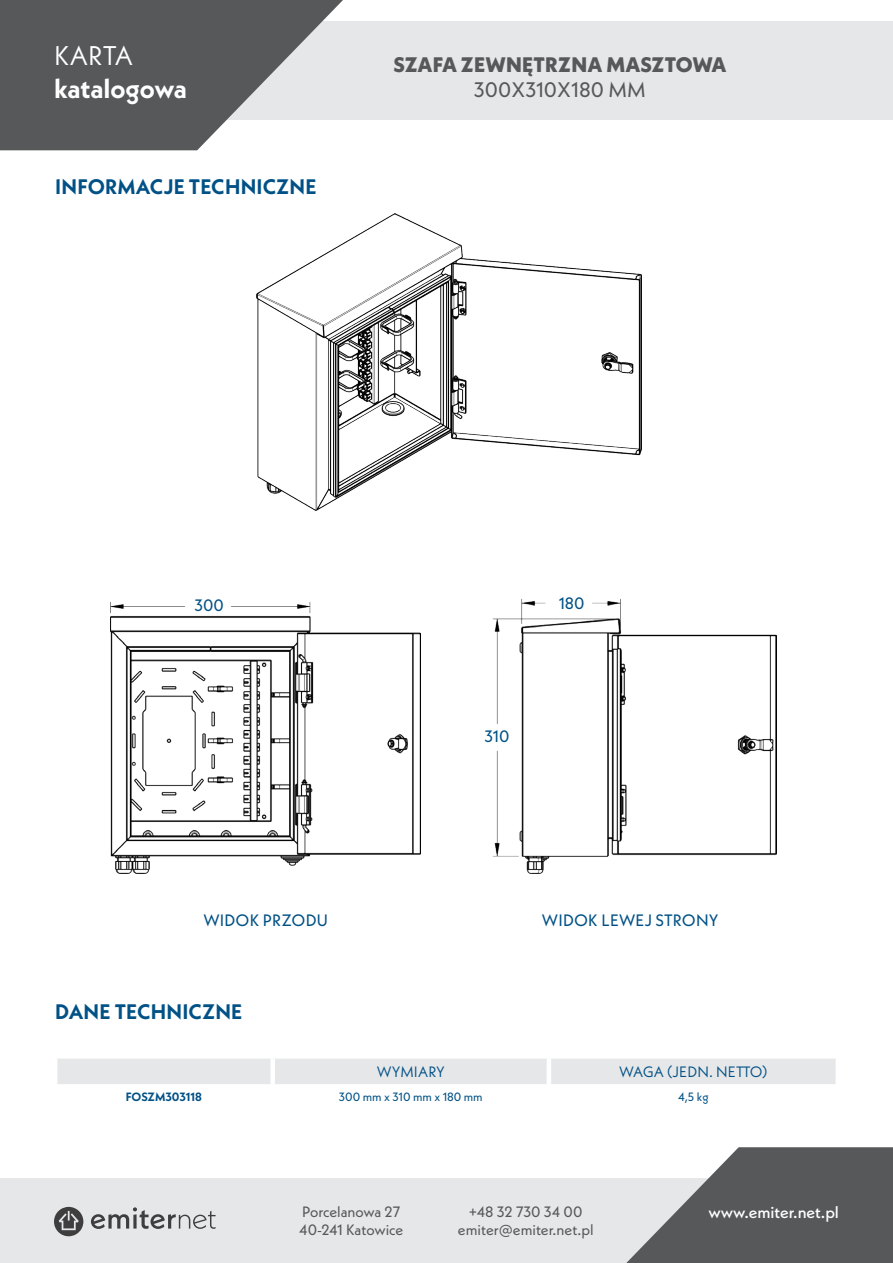
<style>
.page{position:relative;width:893px;height:1263px;background:#fff}
.page>*{position:absolute;margin:0;border:0;box-sizing:border-box;transform-origin:0 0}
.t1{font:700 27px "Neue Kabel";color:#fff}
.t2{font:27px "Neue Kabel";color:#fff}
.t3{font:700 21px "Neue Kabel";letter-spacing:.01em;color:#015186}
.t4{font:800 21px "Neue Kabel";letter-spacing:.01em;color:#57585a}
.t5{font:21px "Neue Kabel";color:#57585a}
.t6{font:16.5px "Neue Kabel";letter-spacing:.01em;color:#015186}
.t7{font:500 16.5px "Neue Kabel";color:#fff}
.t8{font:15px/18px "Neue Kabel";color:#57585a;text-align:center}
.t9{font:15px "Neue Kabel";letter-spacing:.01em;color:#015186}
.t10{font:12px "Neue Kabel";color:#015186}
.t11{font:700 12px "Neue Kabel";letter-spacing:-.005em;color:#015186}
</style>
<div class="page">
<div style="left:0;top:22px;width:893px;height:98px;background:#e6e7e9"></div>
<svg style="left:0;top:0;width:351px;height:150px;fill:#57585a"></svg>
<div style="left:0;top:1178px;width:893px;height:85px;background:#e6e7e9"></div>
<svg style="left:626px;top:1147px;width:267px;height:116px"></svg>
<svg style="left:91px;top:1207px;width:125px;height:22px"></svg>
<svg style="left:54px;top:1207px;width:29px;height:29px"></svg>
<img style="left:257px;top:214px;width:384px;height:296px">
<img style="left:111px;top:602px;width:310px;height:272px">
<img style="left:492px;top:599px;width:284px;height:275px">
<div style="left:57px;top:1059px;width:779px;height:25px;background:#e6e7e9"></div>
<div style="left:270px;top:1058px;width:5px;height:26px;background:#fff"></div>
<hr style="left:547px;top:1058px;width:4px;height:26px;background:#fff">
<h1 class="t2" style="left:54px;top:38px;width:80px">KARTA</h1>
<h1 class="t1" style="left:54px;top:71px;width:134px">katalogowa</h1>
<h2 class="t3" style="left:55px;top:173px;width:263px">INFORMACJE TECHNICZNE</h2>
<h2 class="t4" style="left:393px;top:51px;width:334px">SZAFA ZEWNĘTRZNA MASZTOWA</h2>
<h2 class="t5" style="left:474px;top:76px;width:173px">300X310X180 MM</h2>
<p class="t6" style="left:194px;top:595px;width:31px">300</p>
<p class="t6" style="left:559px;top:593px;width:27px">180</p>
<p class="t6" style="left:484px;top:726px;width:27px">310</p>
<p class="t6" style="left:203px;top:910px;width:126px">WIDOK PRZODU</p>
<p class="t6" style="left:542px;top:910px;width:178px">WIDOK LEWEJ STRONY</p>
<h2 class="t3" style="left:55px;top:999px;width:189px">DANE TECHNICZNE</h2>
<p class="t9" style="left:377px;top:1062px;width:70px">WYMIARY</p>
<p class="t9" style="left:619px;top:1062px;width:150px">WAGA (JEDN. NETTO)</p>
<p class="t11" style="left:126px;top:1089px;width:78px">FOSZM303118</p>
<p class="t10" style="left:339px;top:1089px;width:145px">300 mm x 310 mm x 180 mm</p>
<p class="t10" style="left:678px;top:1089px;width:32px">4,5 kg</p>
<p class="t8" style="left:458px;top:1203px;width:137px">+48 32 730 34 00 emiter@emiter.net.pl</p>
<p class="t8" style="left:299px;top:1203px;width:106px;text-align:left">Porcelanowa 27<br>40-241 Katowice</p>
<p class="t7" style="left:708px;top:1202px;width:132px">www.emiter.net.pl</p>
</div>
